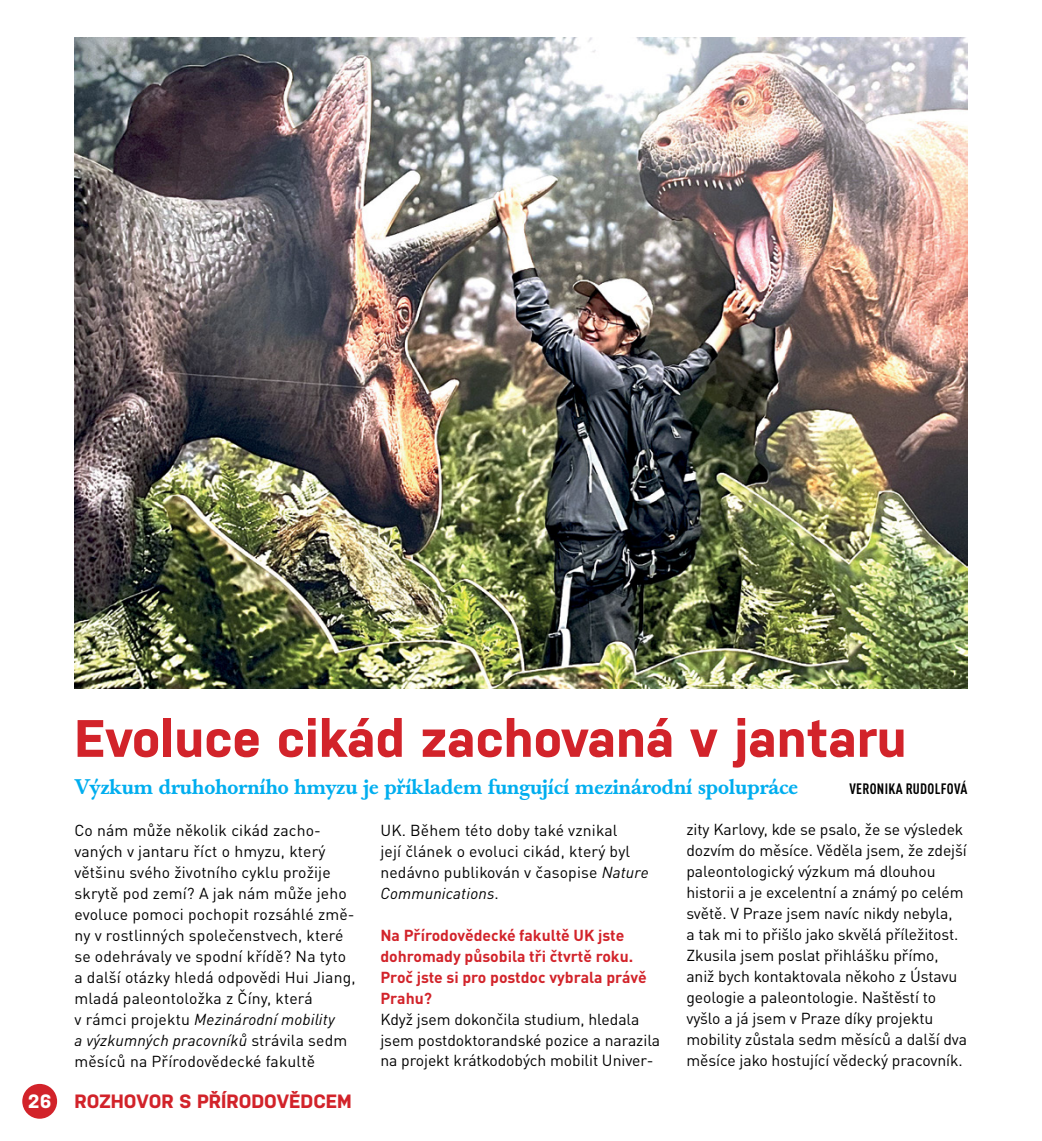
<style>
.page{position:relative;width:1042px;height:1141px;background:#fff}
.page>*{position:absolute;margin:0;border:0;box-sizing:border-box;transform-origin:0 0}
.t1{font:700 52.5px "Nudista";color:#d2232a}
.t2{font:500 21px "Baskerville Book Pro";color:#00aeef}
.t3{font:700 19.25px "Nudista";color:#d2232a}
.t4{font:15.75px/21px "DIN Pro";letter-spacing:-.005em;color:#000}
.t5{font:700 15.75px/21px "DIN Pro";color:#d2232a}
.t6{font:700 condensed 14.88px "DIN Pro";letter-spacing:.02em;color:#000}
.s1{font-style:italic}
.s2{color:#fff}
</style>
<div class="page">
<img style="left:74px;top:38px;width:893px;height:651px">
<div style="left:22px;top:1084px;width:35px;height:35px;background:#d2232a;border-radius:50%"></div>
<h1 class="t1" style="left:74px;top:708px;width:834px">Evoluce cikád zachovaná v jantaru</h1>
<h2 class="t2" style="left:74px;top:773px;width:725px">Výzkum druhohorního hmyzu je příkladem fungující mezinárodní spolupráce</h2>
<p class="t6" style="left:849px;top:777px;width:119px">VERONIKA RUDOLFOVÁ</p>
<p class="t4" style="left:74px;top:818px;width:283px">Co nám může několik cikád zacho&shy;vaných v jantaru říct o hmyzu, který většinu svého životního cyklu prožije skrytě pod zemí? A jak nám může jeho evoluce pomoci pochopit rozsáhlé změ&shy;ny v rostlinných společenstvech, které se odehrávaly ve spodní křídě? Na tyto a další otázky hledá odpovědi Hui Jiang, mladá paleontoložka z Číny, která<br>v rámci projektu <span class="s1">Mezinárodní mobility<br>a výzkumných pracovníků</span> strávila sedm měsíců na Přírodovědecké fakultě</p>
<p class="t4" style="left:380px;top:818px;width:270px">UK. Během této doby také vznikal<br>její článek o evoluci cikád, který byl nedávno publikován v časopise <span class="s1">Nature<br>Communications</span>.</p>
<p class="t5" style="left:380px;top:922px;width:268px">Na Přírodovědecké fakultě UK jste dohromady působila tři čtvrtě roku.<br>Proč jste si pro postdoc vybrala právě<br>Prahu?</p>
<p class="t4" style="left:380px;top:1007px;width:281px">Když jsem dokončila studium, hledala jsem postdoktorandské pozice a narazila na projekt krátkodobých mobilit Univer-</p>
<p class="t3" style="left:28px;top:1091px;width:325px"><span class="s2">26</span> ROZHOVOR S PŘÍRODOVĚDCEM</p>
<p class="t4" style="left:686px;top:818px;width:282px">zity Karlovy, kde se psalo, že se výsledek dozvím do měsíce. Věděla jsem, že zdejší paleontologický výzkum má dlouhou historii a je excelentní a známý po celém světě. V Praze jsem navíc nikdy nebyla,<br>a tak mi to přišlo jako skvělá příležitost.<br>Zkusila jsem poslat přihlášku přímo, aniž bych kontaktovala někoho z Ústavu geologie a paleontologie. Naštěstí to vyšlo a já jsem v Praze díky projektu mobility zůstala sedm měsíců a další dva měsíce jako hostující vědecký pracovník.</p>
</div>
